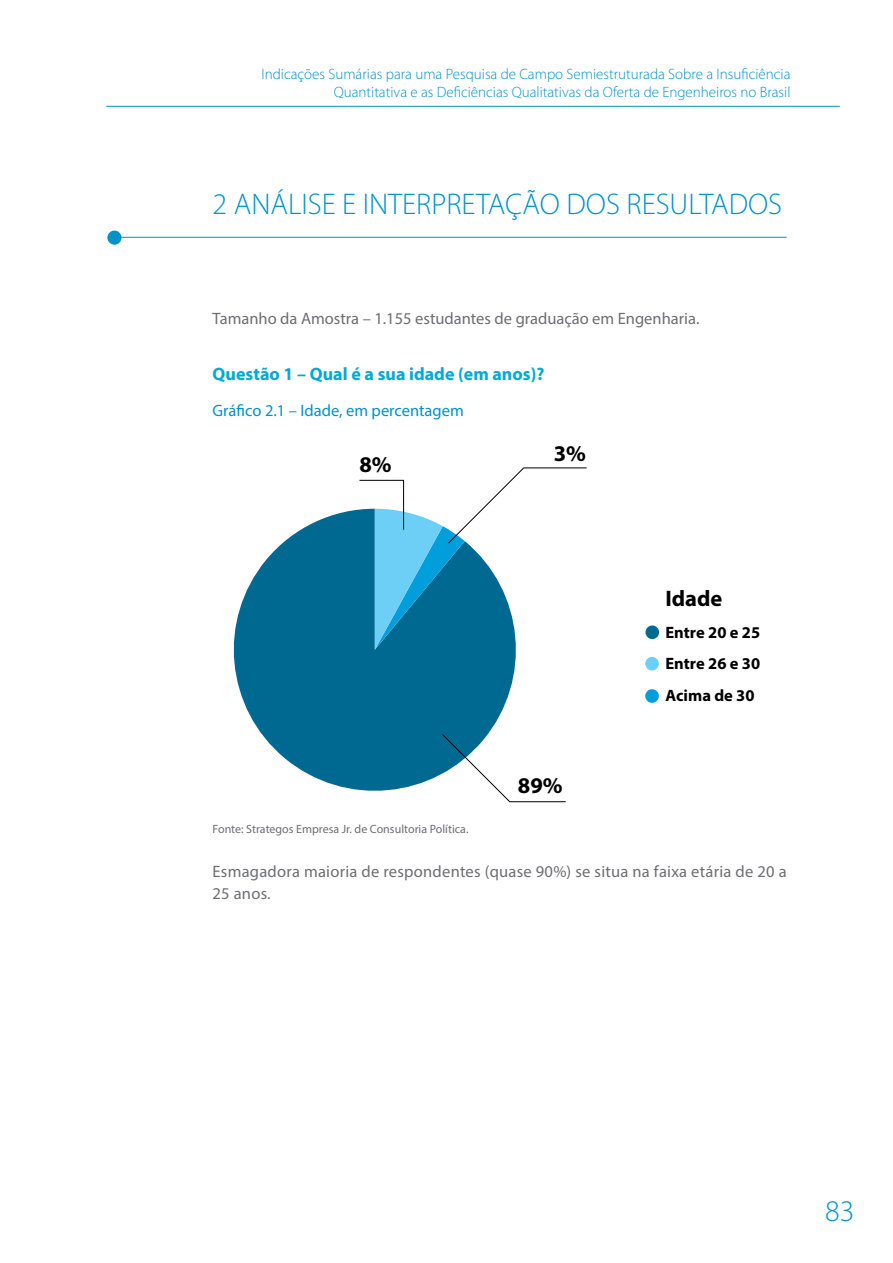
<style>
.page{position:relative;width:893px;height:1263px;background:#fff}
.page>*{position:absolute;margin:0;border:0;box-sizing:border-box;transform-origin:0 0}
.t1{font:300 30px "Myriad Pro";color:#0092c8}
.t2{font:700 22.5px "Myriad Pro";color:#000}
.t3{font:700 18px "Myriad Pro";color:#00aad6}
.t4{font:16.5px/22.5px "Myriad Pro";letter-spacing:.015em;color:#6d6e71}
.t5{font:16.5px "Myriad Pro";color:#0092c8}
.t6{font:700 16.5px/31.8px "Myriad Pro";color:#000;text-align:justify}
.t7{font:300 15px/18px "Myriad Pro";color:#0092c8;text-align:right}
.t8{font:12px "Myriad Pro";color:#6d6e71}
</style>
<div class="page">
<hr style="left:106px;top:106px;width:734px;height:1px;background:#0092c8">
<hr style="left:114px;top:237px;width:673px;height:1px;background:#0092c8">
<div style="left:107px;top:231px;width:15px;height:14px;background:#0092c8;border-radius:50%"></div>
<svg style="left:233px;top:509px;width:300px;height:294px;fill:#006991"></svg>
<svg style="left:441px;top:733px;width:125px;height:69px"></svg>
<svg style="left:359px;top:467px;width:228px;height:183px"></svg>
<div style="left:645px;top:625px;width:14px;height:14px;background:#006991;border-radius:50%"></div>
<div style="left:645px;top:657px;width:14px;height:13px;background:#6dcff6;border-radius:50%"></div>
<div style="left:645px;top:689px;width:14px;height:14px;background:#009fdb;border-radius:50%"></div>
<p class="t7" style="left:261px;top:65px;width:531px">Indicações Sumárias para uma Pesquisa de Campo Semiestruturada Sobre a Insuficiência<br>Quantitativa e as Deficiências Qualitativas da Oferta de Engenheiros no Brasil</p>
<h1 class="t1" style="left:213px;top:186px;width:571px">2 ANÁLISE E INTERPRETAÇÃO DOS RESULTADOS</h1>
<p class="t4" style="left:213px;top:307px;width:488px">Tamanho da Amostra – 1.155 estudantes de graduação em Engenharia.</p>
<p class="t3" style="left:213px;top:362px;width:333px">Questão 1 – Qual é a sua idade (em anos)?</p>
<p class="t5" style="left:213px;top:400px;width:253px">Gráfico 2.1 – Idade, em percentagem</p>
<h2 class="t2" style="left:359px;top:449px;width:34px">8%</h2>
<h2 class="t2" style="left:554px;top:438px;width:34px">3%</h2>
<h2 class="t2" style="left:518px;top:771px;width:46px">89%</h2>
<h2 class="t2" style="left:665px;top:583px;width:58px">Idade</h2>
<p class="t6" style="left:665px;top:615px;width:96px">Entre 20 e 25<br>Entre 26 e 30<br>Acima de 30</p>
<p class="t8" style="left:213px;top:822px;width:257px">Fonte: Strategos Empresa Jr. de Consultoria Política.</p>
<p class="t4" style="left:213px;top:860px;width:576px">Esmagadora maioria de respondentes (quase 90%) se situa na faixa etária de 20 a<br>25 anos.</p>
<h1 class="t1" style="left:825px;top:1193px;width:31px">83</h1>
</div>
